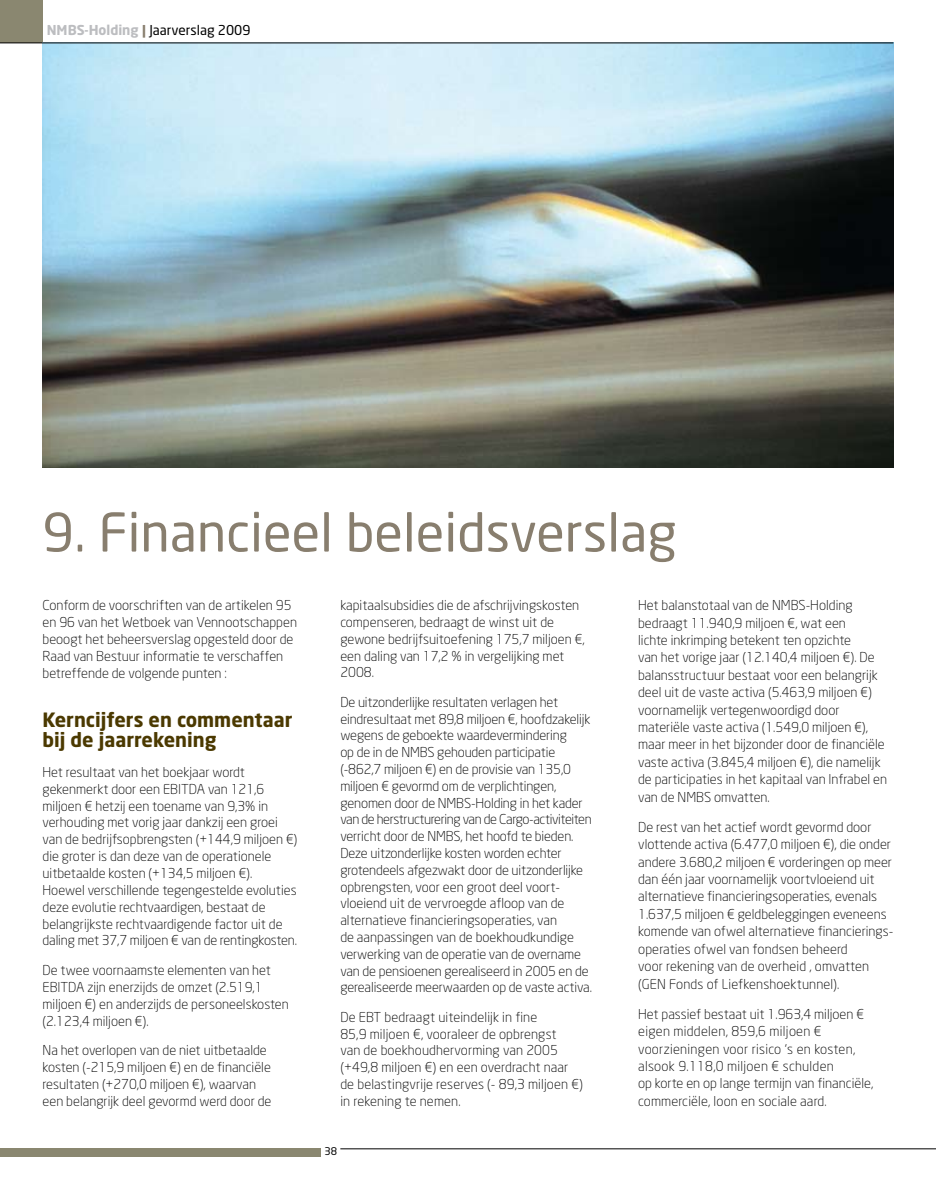
<style>
.page{position:relative;width:936px;height:1191px;background:#fff}
.page>*{position:absolute;margin:0;border:0;box-sizing:border-box;transform-origin:0 0}
.t1{font:52.5px "Neo Sans";color:#887e6e}
.t2{font:700 19.5px/19.8px "Neo Sans";color:#4b3900}
.t3{font:300 13.5px/16.8px "Neo Sans";color:#000}
.t4{font:13.5px "Neo Sans";color:#000}
.t5{font:10.5px "Neo Sans";color:#000}
.s1{font-weight:700;color:#bcbdc0}
.s2{font-weight:700;color:#887e6e}
</style>
<div class="page">
<div style="left:0;top:1148px;width:320px;height:9px;background:#8a8770"></div>
<hr style="left:340px;top:1148px;width:595px;height:1px;background:#000">
<div style="left:0;top:0;width:43px;height:43px;background:#8a8770"></div>
<img style="left:43px;top:44px;width:850px;height:424px">
<hr style="left:0;top:43px;width:893px;height:1px;background:#000">
<p class="t4" style="left:47px;top:22px;width:205px"><span class="s1">NMBS-Holding</span> <span class="s2">|</span> Jaarverslag 2009</p>
<h1 class="t1" style="left:43px;top:500px;width:635px">9. Financieel beleidsverslag</h1>
<p class="t3" style="left:43px;top:597px;width:256px">Conform de voorschriften van de artikelen 95 en 96 van het Wetboek van Vennootschappen beoogt het beheersverslag opgesteld door de Raad van Bestuur informatie te verschaffen betreffende de volgende punten :</p>
<h2 class="t2" style="left:43px;top:709px;width:251px">Kerncijfers en commentaar bij de jaarrekening</h2>
<p class="t3" style="left:43px;top:763px;width:256px">Het resultaat van het boekjaar wordt gekenmerkt door een EBITDA van 121,6 miljoen € hetzij een toename van 9,3% in verhouding met vorig jaar dankzij een groei van de bedrijfsopbrengsten (+144,9 miljoen €) die groter is dan deze van de operationele uitbetaalde kosten (+134,5 miljoen €).<br>Hoewel verschillende tegengestelde evoluties deze evolutie rechtvaardigen, bestaat de belangrijkste rechtvaardigende factor uit de daling met 37,7 miljoen € van de rentingkosten.</p>
<p class="t3" style="left:43px;top:961px;width:248px">De twee voornaamste elementen van het EBITDA zijn enerzijds de omzet (2.519,1 miljoen €) en anderzijds de personeelskosten (2.123,4 miljoen €).</p>
<p class="t3" style="left:43px;top:1041px;width:230px">Na het overlopen van de niet uitbetaalde kosten (-215,9 miljoen €) en de financiële resultaten (+270,0 miljoen €), waarvan een belangrijk deel gevormd werd door de</p>
<p class="t3" style="left:340px;top:597px;width:246px">kapitaalsubsidies die de afschrijvingskosten compenseren, bedraagt de winst uit de gewone bedrijfsuitoefening 175,7 miljoen €, een daling van 17,2 % in vergelijking met 2008.</p>
<p class="t3" style="left:340px;top:693px;width:253px">De uitzonderlijke resultaten verlagen het eindresultaat met 89,8 miljoen €, hoofdzakelijk wegens de geboekte waardevermindering<br>op de in de NMBS gehouden participatie (-862,7 miljoen €) en de provisie van 135,0 miljoen € gevormd om de verplichtingen, genomen door de NMBS-Holding in het kader van de herstructurering van de Cargo-activiteiten verricht door de NMBS, het hoofd te bieden.<br>Deze uitzonderlijke kosten worden echter grotendeels afgezwakt door de uitzonderlijke opbrengsten, voor een groot deel voort&shy;vloeiend uit de vervroegde afloop van de alternatieve financieringsoperaties, van<br>de aanpassingen van de boekhoudkundige verwerking van de operatie van de overname van de pensioenen gerealiseerd in 2005 en de gerealiseerde meerwaarden op de vaste activa.</p>
<p class="t3" style="left:340px;top:1008px;width:244px">De EBT bedraagt uiteindelijk in fine<br>85,9 miljoen €, vooraleer de opbrengst<br>van de boekhoudhervorming van 2005 (+49,8 miljoen €) en een overdracht naar de belastingvrije reserves (- 89,3 miljoen €) in rekening te nemen.</p>
<p class="t5" style="left:324px;top:1144px;width:14px">38</p>
<p class="t3" style="left:638px;top:596px;width:250px;line-height:17.4px">Het balanstotaal van de NMBS-Holding bedraagt 11.940,9 miljoen €, wat een<br>lichte inkrimping betekent ten opzichte<br>van het vorige jaar (12.140,4 miljoen €). De balansstructuur bestaat voor een belangrijk deel uit de vaste activa (5.463,9 miljoen €) voornamelijk vertegenwoordigd door materiële vaste activa (1.549,0 miljoen €), maar meer in het bijzonder door de financiële vaste activa (3.845,4 miljoen €), die namelijk de participaties in het kapitaal van Infrabel en van de NMBS omvatten.</p>
<p class="t3" style="left:638px;top:818px;width:257px;line-height:17.4px">De rest van het actief wordt gevormd door vlottende activa (6.477,0 miljoen €), die onder andere 3.680,2 miljoen € vorderingen op meer dan één jaar voornamelijk voortvloeiend uit alternatieve financieringsoperaties, evenals 1.637,5 miljoen € geldbeleggingen eveneens komende van ofwel alternatieve financierings&shy;operaties ofwel van fondsen beheerd<br>voor rekening van de overheid , omvatten (GEN Fonds of Liefkenshoektunnel).</p>
<p class="t3" style="left:638px;top:1005px;width:237px;line-height:17.4px">Het passief bestaat uit 1.963,4 miljoen € eigen middelen, 859,6 miljoen € voorzieningen voor risico ‘s en kosten, alsook 9.118,0 miljoen € schulden<br>op korte en op lange termijn van financiële, commerciële, loon en sociale aard.</p>
</div>
